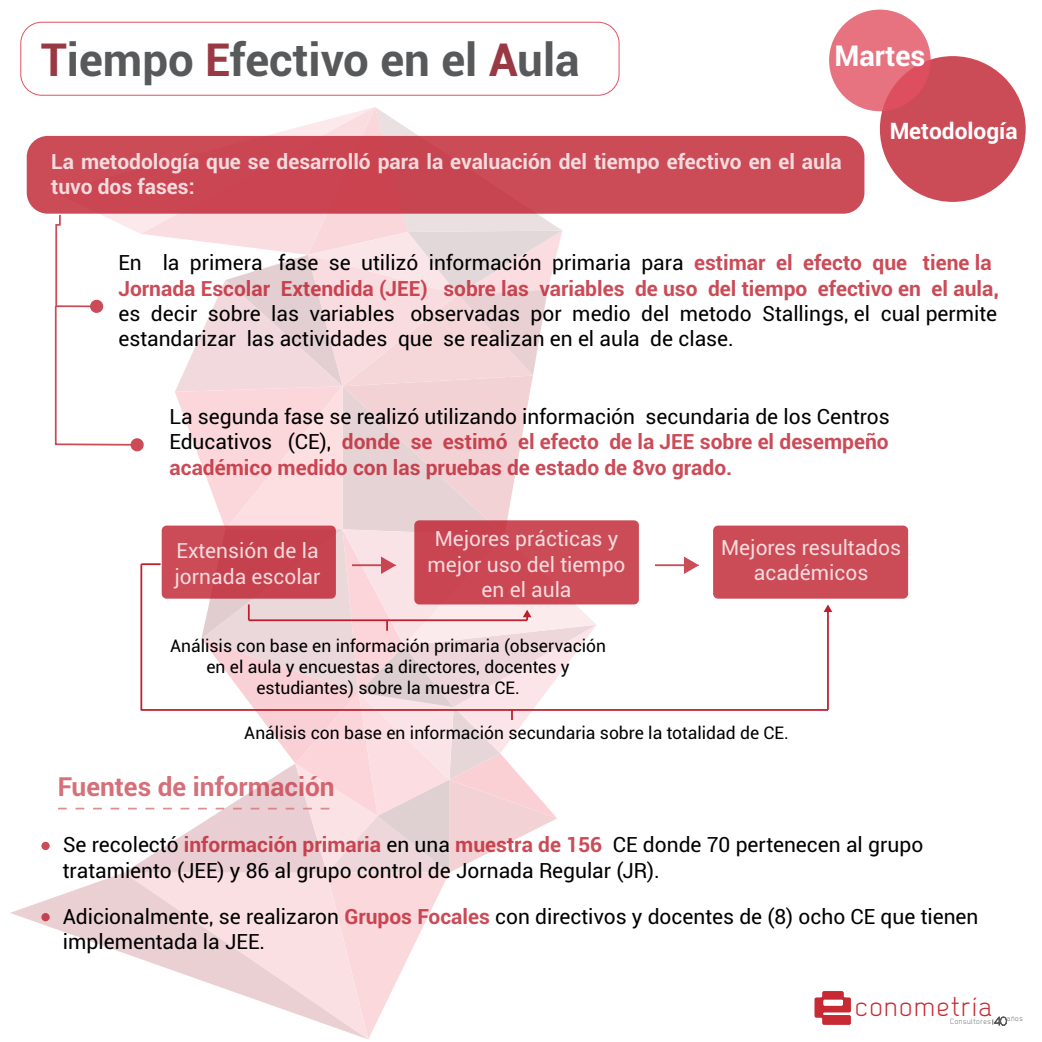
<style>
.page{position:relative;width:1042px;height:1042px;background:#fff}
.page>*{position:absolute;margin:0;border:0;box-sizing:border-box;transform-origin:0 0}
.t1{font:700 45.68px "Roboto";color:#58595b}
.t2{font:700 28.88px "Roboto";color:#fff}
.t3{font:27.12px "Dekar";letter-spacing:.075em;color:#c72a32}
.t4{font:700 26.25px "Roboto";color:rgb(190 30 45/.8)}
.t5{font:700 22.75px "Roboto";color:#fff}
.t6{font:21px/25.2px "Roboto";color:#000}
.t7{font:700 21px/25.2px "Roboto";color:rgb(190 30 45/.8)}
.t8{font:21px/25.2px "Roboto";color:rgb(255 255 255/.8);text-align:center}
.t9{font:700 21px/25.2px "Roboto";color:rgb(255 255 255/.8)}
.t10{font:17.5px/21px "Roboto";color:#000;text-align:center}
.t11{font:7.7px "Dekar";letter-spacing:.075em;color:#6c6c6f}
.s1{color:#993944}
.s2{font-weight:400;color:#000}
.s3{font-weight:700;color:rgb(190 30 45/.8)}
.s4{font-family:"Code";font-weight:300;font-size:11.72px;color:#58595b}
</style>
<div class="page">
<svg style="left:10px;top:898px;width:43px;height:30px"></svg>
<div style="left:20px;top:22px;width:599px;height:74px;border:1px solid #e55163;border-radius:21px"></div>
<svg style="left:815px;top:991px;width:36px;height:33px"></svg>
<svg style="left:992px;top:1016px;width:15px;height:10px"></svg>
<div style="left:27px;top:136px;width:837px;height:78px;background:#cb4b57;border-radius:21px"></div>
<div style="left:880px;top:56px;width:145px;height:146px;background:#cb4b57;border-radius:50%"></div>
<svg style="left:829px;top:10px;width:101px;height:101px;fill:#e77380"></svg>
<div style="left:414px;top:520px;width:225px;height:84px;background:#cb4b57;border-radius:5px"></div>
<div style="left:713px;top:525px;width:195px;height:74px;background:#cb4b57;border-radius:5px"></div>
<hr style="left:655px;top:564px;width:31px;height:2px;background:#be1e2d">
<svg style="left:684px;top:556px;width:15px;height:18px"></svg>
<hr style="left:141px;top:709px;width:687px;height:2px;background:#be1e2d">
<hr style="left:827px;top:611px;width:2px;height:99px;background:#be1e2d">
<svg style="left:823px;top:604px;width:9px;height:8px"></svg>
<svg style="left:53px;top:107px;width:544px;height:932px"></svg>
<svg style="left:41px;top:842px;width:9px;height:8px"></svg>
<svg style="left:41px;top:913px;width:9px;height:8px"></svg>
<h1 class="t1" style="left:41px;top:27px;width:540px"><span class="s1">T</span>iempo <span class="s1">E</span>fectivo en el <span class="s1">A</span>ula</h1>
<h2 class="t2" style="left:834px;top:35px;width:92px">Martes</h2>
<p class="t5" style="left:889px;top:115px;width:130px">Metodología</p>
<p class="t9" style="left:51px;top:148px;width:792px">La metodología que se desarrolló para la evaluación del tiempo efectivo en el aula tuvo dos fases:</p>
<p class="t7" style="left:118px;top:250px;width:882px"><span class="s2">En la primera fase se utilizó información primaria para</span> estimar el efecto que tiene la<br>Jornada Escolar Extendida (JEE) sobre las variables de uso del tiempo efectivo en el aula,</p>
<p class="t6" style="left:118px;top:300px;width:880px">es decir sobre las variables observadas por medio del metodo Stallings, el cual permite estandarizar las actividades que se realizan en el aula de clase.</p>
<p class="t7" style="left:170px;top:403px;width:722px;text-align:justify"><span class="s2">La segunda fase se realizó utilizando información secundaria de los Centros Educativos (CE),</span> donde se estimó el efecto de la JEE sobre el desempeño académico medido con las pruebas de estado de 8vo grado.</p>
<p class="t8" style="left:174px;top:537px;width:147px;text-align:left">Extensión de la jornada escolar</p>
<p class="t8" style="left:427px;top:525px;width:199px">Mejores prácticas y mejor uso del tiempo en el aula</p>
<p class="t8" style="left:721px;top:534px;width:181px">Mejores resultados académicos</p>
<p class="t10" style="left:170px;top:634px;width:438px">Análisis con base en información primaria (observación en el aula y encuestas a directores, docentes y estudiantes) sobre la muestra CE.</p>
<p class="t10" style="left:244px;top:721px;width:546px">Análisis con base en información secundaria sobre la totalidad de CE.</p>
<p class="t4" style="left:58px;top:768px;width:279px">Fuentes de información</p>
<p class="t6" style="left:63px;top:831px;width:862px">Se recolectó <span class="s3">información primaria</span> en una <span class="s3">muestra de 156</span> CE donde 70 pertenecen al grupo tratamiento (JEE) y 86 al grupo control de Jornada Regular (JR).</p>
<p class="t6" style="left:63px;top:903px;width:917px">Adicionalmente, se realizaron <span class="s3">Grupos Focales</span> con directivos y docentes de (8) ocho CE que tienen implementada la JEE.</p>
<p class="t3" style="left:855px;top:993px;width:138px">conometría</p>
<p class="t11" style="left:950px;top:1018px;width:74px">Consultores <span class="s4">40</span>años</p>
</div>
